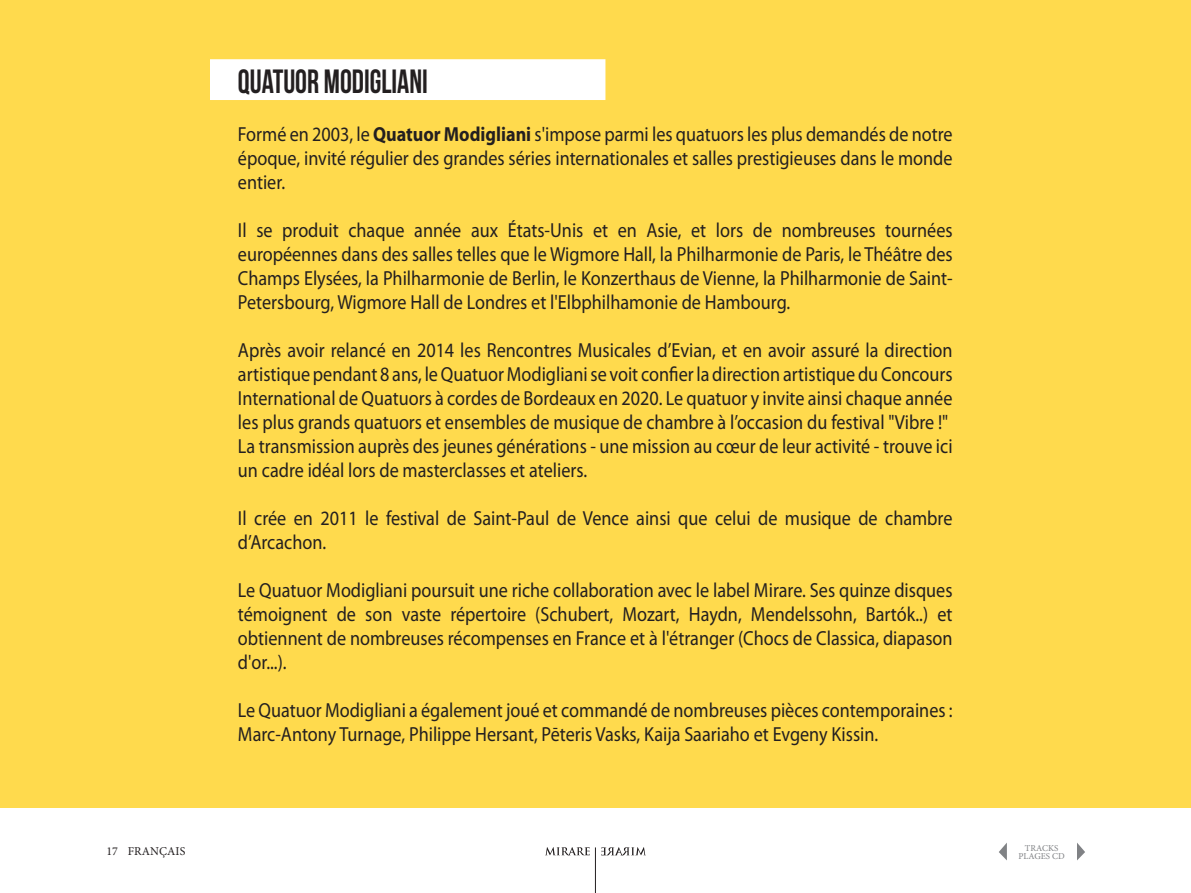
<style>
.page{position:relative;width:1191px;height:893px;background:#fff}
.page>*{position:absolute;margin:0;border:0;box-sizing:border-box;transform-origin:0 0}
.t1{font:700 33.6px "Bebas Neue";color:#231f20;scale:.89 1}
.t2{font:20.4px/24px "Myriad Pro";color:#231f20;text-align:justify;scale:.89 1}
.t3{font:12px "Minion Pro";letter-spacing:.01em;color:#231f20}
.t4{font:9px/7.5px "Minion Pro";color:#808285;text-align:center}
.s1{font-weight:700}
</style>
<div class="page">
<svg style="left:999px;top:843px;width:8px;height:17px"></svg>
<svg style="left:1077px;top:843px;width:8px;height:17px"></svg>
<svg style="left:545px;top:847px;width:45px;height:8px"></svg>
<svg style="left:601px;top:847px;width:45px;height:8px"></svg>
<hr style="left:595px;top:847px;width:1px;height:46px;background:#231f20">
<div style="left:0;top:0;width:1190px;height:808px;background:#ffda4d"></div>
<div style="left:210px;top:59px;width:395px;height:41px;background:#fff"></div>
<h1 class="t1" style="left:238px;top:63px;width:215px">QUATUOR MODIGLIANI</h1>
<p class="t2" style="left:238px;top:123px;width:804px">Formé en 2003, le <span class="s1">Quatuor Modigliani</span> s'impose parmi les quatuors les plus demandés de notre époque, invité régulier des grandes séries internationales et salles prestigieuses dans le monde entier.</p>
<p class="t2" style="left:238px;top:219px;width:804px">Il se produit chaque année aux États-Unis et en Asie, et lors de nombreuses tournées européennes dans des salles telles que le Wigmore Hall, la Philharmonie de Paris, le Théâtre des Champs Elysées, la Philharmonie de Berlin, le Konzerthaus de Vienne, la Philharmonie de Saint-Petersbourg, Wigmore Hall de Londres et l'Elbphilhamonie de Hambourg.</p>
<p class="t2" style="left:238px;top:339px;width:804px;text-align:left">Après avoir relancé en 2014 les Rencontres Musicales d’Evian, et en avoir assuré la direction artistique pendant 8 ans, le Quatuor Modigliani se voit confier la direction artistique du Concours International de Quatuors à cordes de Bordeaux en 2020. Le quatuor y invite ainsi chaque année les plus grands quatuors et ensembles de musique de chambre à l’occasion du festival "Vibre !" La transmission auprès des jeunes générations - une mission au cœur de leur activité - trouve ici un cadre idéal lors de masterclasses et ateliers.</p>
<p class="t2" style="left:238px;top:507px;width:804px">Il crée en 2011 le festival de Saint-Paul de Vence ainsi que celui de musique de chambre d’Arcachon.</p>
<p class="t2" style="left:238px;top:579px;width:804px">Le Quatuor Modigliani poursuit une riche collaboration avec le label Mirare. Ses quinze disques témoignent de son vaste répertoire (Schubert, Mozart, Haydn, Mendelssohn, Bartók..) et obtiennent de nombreuses récompenses en France et à l'étranger (Chocs de Classica, diapason d'or...).</p>
<p class="t2" style="left:238px;top:699px;width:804px">Le Quatuor Modigliani a également joué et commandé de nombreuses pièces contemporaines :<br>Marc-Antony Turnage, Philippe Hersant, Pēteris Vasks, Kaija Saariaho et Evgeny Kissin.</p>
<p class="t3" style="left:106px;top:843px;width:13px">17</p>
<p class="t4" style="left:1018px;top:844px;width:48px">TRACKS<br>PLAGES CD</p>
<p class="t3" style="left:128px;top:843px;width:59px">FRANÇAIS</p>
</div>
